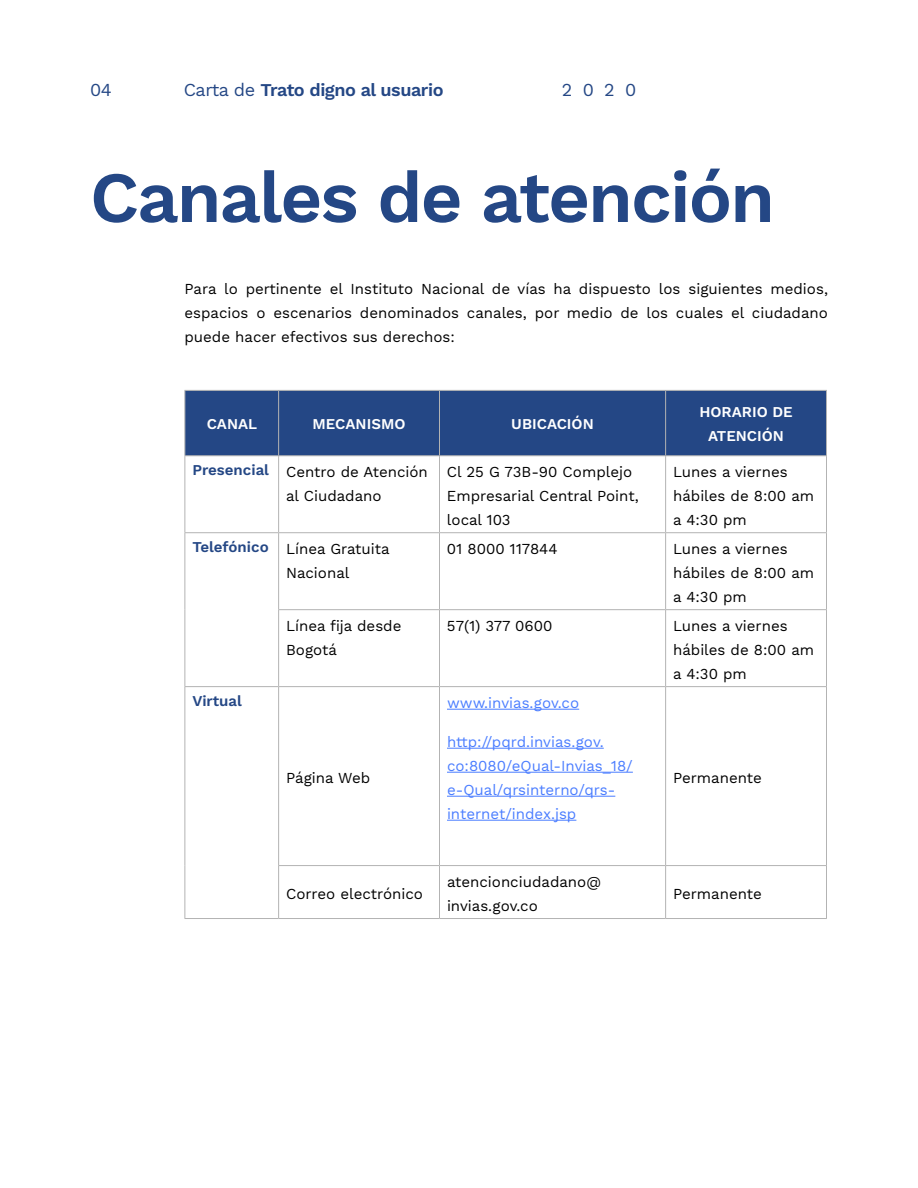
<style>
.page{position:relative;width:918px;height:1188px;background:#fff}
.page>*{position:absolute;margin:0;border:0;box-sizing:border-box;transform-origin:0 0}
.t1{font:600 72px "Work Sans";letter-spacing:-.025em;color:#244785}
.t2{font:600 18px "Work Sans";letter-spacing:-.025em;color:#244785}
.t3{font:18px "Work Sans";letter-spacing:.58em;color:#244785}
.t4{font:15px/24px "Work Sans";color:#000}
.t5{font:15px/24px "Work Sans";color:#4a7dff}
.t6{font:600 15px/24px "Work Sans";color:#fff;text-align:center}
.t7{font:600 15px "Work Sans";color:#244785}
.s1{font-weight:400}
</style>
<div class="page">
<div style="left:185px;top:391px;width:641px;height:64px;background:#244785"></div>
<hr style="left:184px;top:456px;width:1px;height:76px;background:#b3b3b3">
<hr style="left:278px;top:456px;width:1px;height:76px;background:#b3b3b3">
<hr style="left:439px;top:456px;width:1px;height:76px;background:#b3b3b3">
<hr style="left:665px;top:456px;width:1px;height:76px;background:#b3b3b3">
<hr style="left:826px;top:456px;width:1px;height:76px;background:#b3b3b3">
<hr style="left:184px;top:532px;width:95px;height:1px;background:#b3b3b3">
<hr style="left:184px;top:533px;width:1px;height:77px;background:#b3b3b3">
<hr style="left:279px;top:532px;width:161px;height:1px;background:#b3b3b3">
<hr style="left:278px;top:533px;width:1px;height:76px;background:#b3b3b3">
<hr style="left:440px;top:532px;width:226px;height:1px;background:#b3b3b3">
<hr style="left:439px;top:533px;width:1px;height:76px;background:#b3b3b3">
<hr style="left:666px;top:532px;width:161px;height:1px;background:#b3b3b3">
<hr style="left:665px;top:533px;width:1px;height:76px;background:#b3b3b3">
<hr style="left:826px;top:533px;width:1px;height:76px;background:#b3b3b3">
<hr style="left:184px;top:610px;width:1px;height:76px;background:#b3b3b3">
<hr style="left:278px;top:609px;width:162px;height:1px;background:#b3b3b3">
<hr style="left:278px;top:610px;width:1px;height:76px;background:#b3b3b3">
<hr style="left:440px;top:609px;width:226px;height:1px;background:#b3b3b3">
<hr style="left:439px;top:610px;width:1px;height:76px;background:#b3b3b3">
<hr style="left:666px;top:609px;width:161px;height:1px;background:#b3b3b3">
<hr style="left:665px;top:610px;width:1px;height:76px;background:#b3b3b3">
<hr style="left:826px;top:610px;width:1px;height:76px;background:#b3b3b3">
<hr style="left:184px;top:686px;width:95px;height:1px;background:#b3b3b3">
<hr style="left:184px;top:687px;width:1px;height:179px;background:#b3b3b3">
<hr style="left:279px;top:686px;width:161px;height:1px;background:#b3b3b3">
<hr style="left:278px;top:687px;width:1px;height:178px;background:#b3b3b3">
<hr style="left:440px;top:686px;width:226px;height:1px;background:#b3b3b3">
<hr style="left:439px;top:687px;width:1px;height:178px;background:#b3b3b3">
<hr style="left:666px;top:686px;width:161px;height:1px;background:#b3b3b3">
<hr style="left:665px;top:687px;width:1px;height:178px;background:#b3b3b3">
<hr style="left:826px;top:687px;width:1px;height:178px;background:#b3b3b3">
<hr style="left:184px;top:866px;width:1px;height:52px;background:#b3b3b3">
<hr style="left:278px;top:865px;width:162px;height:1px;background:#b3b3b3">
<hr style="left:278px;top:866px;width:1px;height:52px;background:#b3b3b3">
<hr style="left:440px;top:865px;width:226px;height:1px;background:#b3b3b3">
<hr style="left:439px;top:866px;width:1px;height:52px;background:#b3b3b3">
<hr style="left:666px;top:865px;width:161px;height:1px;background:#b3b3b3">
<hr style="left:665px;top:866px;width:1px;height:52px;background:#b3b3b3">
<hr style="left:826px;top:866px;width:1px;height:52px;background:#b3b3b3">
<hr style="left:184px;top:918px;width:95px;height:1px;background:#b3b3b3">
<hr style="left:279px;top:918px;width:161px;height:1px;background:#b3b3b3">
<hr style="left:440px;top:918px;width:226px;height:1px;background:#b3b3b3">
<hr style="left:666px;top:918px;width:161px;height:1px;background:#b3b3b3">
<hr style="left:184px;top:390px;width:95px;height:1px;background:#b3b3b3">
<hr style="left:184px;top:391px;width:1px;height:64px;background:#b3b3b3">
<hr style="left:279px;top:390px;width:161px;height:1px;background:#b3b3b3">
<hr style="left:278px;top:391px;width:1px;height:64px;background:#b3b3b3">
<hr style="left:440px;top:390px;width:226px;height:1px;background:#b3b3b3">
<hr style="left:439px;top:391px;width:1px;height:64px;background:#b3b3b3">
<hr style="left:666px;top:390px;width:161px;height:1px;background:#b3b3b3">
<hr style="left:665px;top:391px;width:1px;height:64px;background:#b3b3b3">
<hr style="left:826px;top:391px;width:1px;height:64px;background:#b3b3b3">
<hr style="left:184px;top:455px;width:95px;height:1px;background:#b3b3b3">
<hr style="left:279px;top:455px;width:161px;height:1px;background:#b3b3b3">
<hr style="left:440px;top:455px;width:226px;height:1px;background:#b3b3b3">
<hr style="left:666px;top:455px;width:161px;height:1px;background:#b3b3b3">
<hr style="left:447px;top:709px;width:132px;height:1px;background:#4a7dff">
<hr style="left:447px;top:748px;width:157px;height:1px;background:#4a7dff">
<hr style="left:447px;top:772px;width:186px;height:1px;background:#4a7dff">
<hr style="left:447px;top:796px;width:168px;height:1px;background:#4a7dff">
<hr style="left:447px;top:820px;width:129px;height:1px;background:#4a7dff">
<p class="t3" style="left:90px;top:79px;width:23px">04</p>
<p class="t2" style="left:184px;top:80px;width:261px"><span class="s1">Carta de</span> Trato digno al usuario</p>
<p class="t3" style="left:562px;top:79px;width:76px">2020</p>
<h1 class="t1" style="left:90px;top:155px;width:686px">Canales de atención</h1>
<p class="t4" style="left:184px;top:278px;width:645px;text-align:justify">Para lo pertinente el Instituto Nacional de vías ha dispuesto los siguientes medios, espacios o escenarios denominados canales, por medio de los cuales el ciudadano puede hacer efectivos sus derechos:</p>
<p class="t6" style="left:207px;top:412px;width:52px">CANAL</p>
<p class="t6" style="left:313px;top:412px;width:94px">MECANISMO</p>
<p class="t6" style="left:511px;top:412px;width:84px">UBICACIÓN</p>
<p class="t6" style="left:699px;top:400px;width:95px">HORARIO DE<br>ATENCIÓN</p>
<p class="t4" style="left:286px;top:461px;width:143px;text-indent:-94px"><sup>Presencial</sup> Centro de Atención al Ciudadano</p>
<p class="t4" style="left:447px;top:461px;width:193px">Cl 25 G 73B-90 Complejo<br>Empresarial Central Point, local 103</p>
<p class="t4" style="left:673px;top:461px;width:143px">Lunes a viernes hábiles de 8:00 am a 4:30 pm</p>
<p class="t4" style="left:286px;top:538px;width:105px;text-indent:-94px"><sup>Telefónico</sup> Línea Gratuita<br>Nacional</p>
<p class="t4" style="left:447px;top:538px;width:112px">01 8000 117844</p>
<p class="t4" style="left:673px;top:538px;width:143px">Lunes a viernes hábiles de 8:00 am a 4:30 pm</p>
<p class="t4" style="left:286px;top:615px;width:117px">Línea fija desde<br>Bogotá</p>
<p class="t4" style="left:447px;top:615px;width:107px">57(1) 377 0600</p>
<p class="t4" style="left:673px;top:615px;width:143px">Lunes a viernes hábiles de 8:00 am a 4:30 pm</p>
<p class="t7" style="left:192px;top:692px;width:51px">Virtual</p>
<p class="t5" style="left:447px;top:692px;width:134px">www.invias.gov.co</p>
<p class="t5" style="left:447px;top:731px;width:187px">http://pqrd.invias.gov. co:8080/eQual-Invias_18/ e-Qual/qrsinterno/qrs&shy;internet/index.jsp</p>
<p class="t4" style="left:286px;top:767px;width:86px">Página Web</p>
<p class="t4" style="left:673px;top:767px;width:90px">Permanente</p>
<p class="t4" style="left:286px;top:883px;width:138px">Correo electrónico</p>
<p class="t4" style="left:447px;top:871px;width:156px">atencionciudadano@ invias.gov.co</p>
<p class="t4" style="left:673px;top:883px;width:90px">Permanente</p>
</div>
